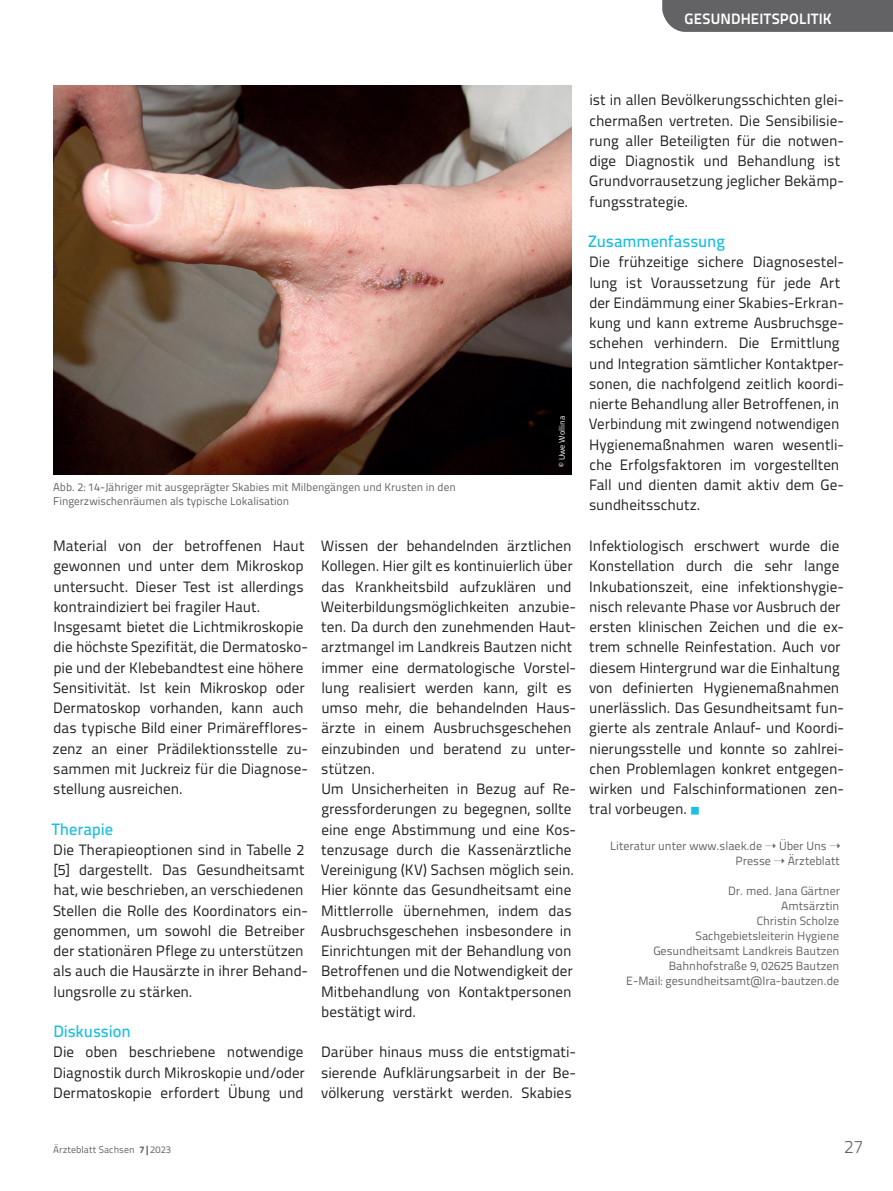
<style>
.page{position:relative;width:893px;height:1191px;background:#fff}
.page>*{position:absolute;margin:0;border:0;box-sizing:border-box;transform-origin:0 0}
.t1{font:300 18px "Titillium Text";color:#636366}
.t2{font:500 16.5px "Titillium Text";letter-spacing:-.005em;color:#1cbfdf}
.t3{font:15px/20.2px "Titillium Text";color:#231f20}
.t4{font:700 15px "Titillium Text";letter-spacing:.015em;color:#fff}
.t5{font:12px/15px "Titillium Text";color:#636366;text-align:right}
.t6{font:11.25px/13.5px "Titillium Text";color:#636366}
.t7{font:9.75px "Titillium Text";letter-spacing:.01em;color:#636366}
.t8{font:8.25px "Titillium Text";color:#fff}
.s1{font-family:"Source Sans Variable";font-size:9.75px;color:#1cbfdf}
.s2{font-weight:800}
</style>
<div class="page">
<div style="left:662px;top:0;width:231px;height:32px;background:#636366"></div>
<img style="left:53px;top:85px;width:519px;height:389px">
<p class="t4" style="left:685px;top:7px;width:149px">GESUNDHEITSPOLITIK</p>
<p class="t6" style="left:53px;top:480px;width:404px">Abb. 2: 14-Jähriger mit ausgeprägter Skabies mit Milbengängen und Krusten in den<br>Fingerzwischenräumen als typische Lokalisation</p>
<p class="t8" style="left:556px;top:466px;width:52px;rotate:-90deg">© Uwe Wollina</p>
<p class="t3" style="left:53px;top:535px;width:257px">Material von der betroffenen Haut gewonnen und unter dem Mikroskop untersucht. Dieser Test ist allerdings kontraindiziert bei fragiler Haut.<br>Insgesamt bietet die Lichtmikroskopie die höchste Spezifität, die Dermatosko&shy;pie und der Klebebandtest eine höhere Sensitivität. Ist kein Mikroskop oder Dermatoskop vorhanden, kann auch das typische Bild einer Primärefflores&shy;zenz an einer Prädilektionsstelle zu&shy;sammen mit Juckreiz für die Diagnose&shy;stellung ausreichen.</p>
<p class="t2" style="left:52px;top:816px;width:63px">Therapie</p>
<p class="t3" style="left:53px;top:838px;width:257px">Die Therapieoptionen sind in Tabelle 2 [5] dargestellt. Das Gesundheitsamt hat, wie beschrieben, an verschiedenen Stellen die Rolle des Koordinators ein&shy;genommen, um sowohl die Betreiber der stationären Pflege zu unterstützen als auch die Hausärzte in ihrer Behand&shy;lungsrolle zu stärken.</p>
<p class="t2" style="left:53px;top:1019px;width:79px">Diskussion</p>
<p class="t3" style="left:53px;top:1041px;width:253px;text-align:justify">Die oben beschriebene notwendige Diagnostik durch Mikroskopie und/oder Dermatoskopie erfordert Übung und</p>
<p class="t3" style="left:321px;top:535px;width:257px">Wissen der behandelnden ärztlichen Kollegen. Hier gilt es kontinuierlich über das Krankheitsbild aufzuklären und Weiterbildungsmöglichkeiten anzubie&shy;ten. Da durch den zunehmenden Haut&shy;arztmangel im Landkreis Bautzen nicht immer eine dermatologische Vorstel&shy;lung realisiert werden kann, gilt es umso mehr, die behandelnden Haus&shy;ärzte in einem Ausbruchsgeschehen einzubinden und beratend zu unter&shy;stützen.<br>Um Unsicherheiten in Bezug auf Re&shy;gressforderungen zu begegnen, sollte eine enge Abstimmung und eine Kos&shy;tenzusage durch die Kassenärztliche Vereinigung (KV) Sachsen möglich sein.<br>Hier könnte das Gesundheitsamt eine Mittlerrolle übernehmen, indem das Ausbruchsgeschehen insbesondere in Einrichtungen mit der Behandlung von Betroffenen und die Notwendigkeit der Mitbehandlung von Kontaktpersonen bestätigt wird.</p>
<p class="t3" style="left:321px;top:1041px;width:256px;text-align:justify">Darüber hinaus muss die entstigmati&shy;sierende Aufklärungsarbeit in der Be&shy;völkerung verstärkt werden. Skabies</p>
<p class="t3" style="left:589px;top:89px;width:256px">ist in allen Bevölkerungsschichten glei&shy;chermaßen vertreten. Die Sensibilisie&shy;rung aller Beteiligten für die notwen&shy;dige Diagnostik und Behandlung ist Grundvorrausetzung jeglicher Bekämp&shy;fungsstrategie.</p>
<p class="t2" style="left:588px;top:229px;width:139px">Zusammenfassung</p>
<p class="t3" style="left:589px;top:251px;width:257px">Die frühzeitige sichere Diagnosestel&shy;lung ist Voraussetzung für jede Art der Eindämmung einer Skabies-Erkran&shy;kung und kann extreme Ausbruchsge&shy;schehen verhindern. Die Ermittlung und Integration sämtlicher Kontaktper&shy;sonen, die nachfolgend zeitlich koordi&shy;nierte Behandlung aller Betroffenen, in Verbindung mit zwingend notwendigen Hygienemaßnahmen waren wesentli&shy;che Erfolgsfaktoren im vorgestellten Fall und dienten damit aktiv dem Ge&shy;sundheitsschutz.</p>
<p class="t3" style="left:589px;top:535px;width:256px">Infektiologisch erschwert wurde die Konstellation durch die sehr lange Inkubationszeit, eine infektionshygie&shy;nisch relevante Phase vor Ausbruch der ersten klinischen Zeichen und die ex&shy;trem schnelle Reinfestation. Auch vor diesem Hintergrund war die Einhaltung von definierten Hygienemaßnahmen unerlässlich. Das Gesundheitsamt fun&shy;gierte als zentrale Anlauf- und Koordi&shy;nierungsstelle und konnte so zahlrei&shy;chen Problemlagen konkret entgegen&shy;wirken und Falschinformationen zen&shy;tral vorbeugen. <span class="s1">■</span></p>
<p class="t5" style="left:610px;top:837px;width:232px">Literatur unter www.slaek.de ➝ Über Uns ➝<br>Presse ➝ Ärzteblatt</p>
<p class="t5" style="left:626px;top:882px;width:215px">Dr. med. Jana Gärtner<br>Amtsärztin<br>Christin Scholze<br>Sachgebietsleiterin Hygiene<br>Gesundheitsamt Landkreis Bautzen<br>Bahnhofstraße 9, 02625 Bautzen<br>E-Mail: gesundheitsamt@Ira-bautzen.de</p>
<p class="t7" style="left:53px;top:1142px;width:119px">Ärzteblatt Sachsen <span class="s2">7|</span>2023</p>
<p class="t1" style="left:844px;top:1133px;width:21px">27</p>
</div>
